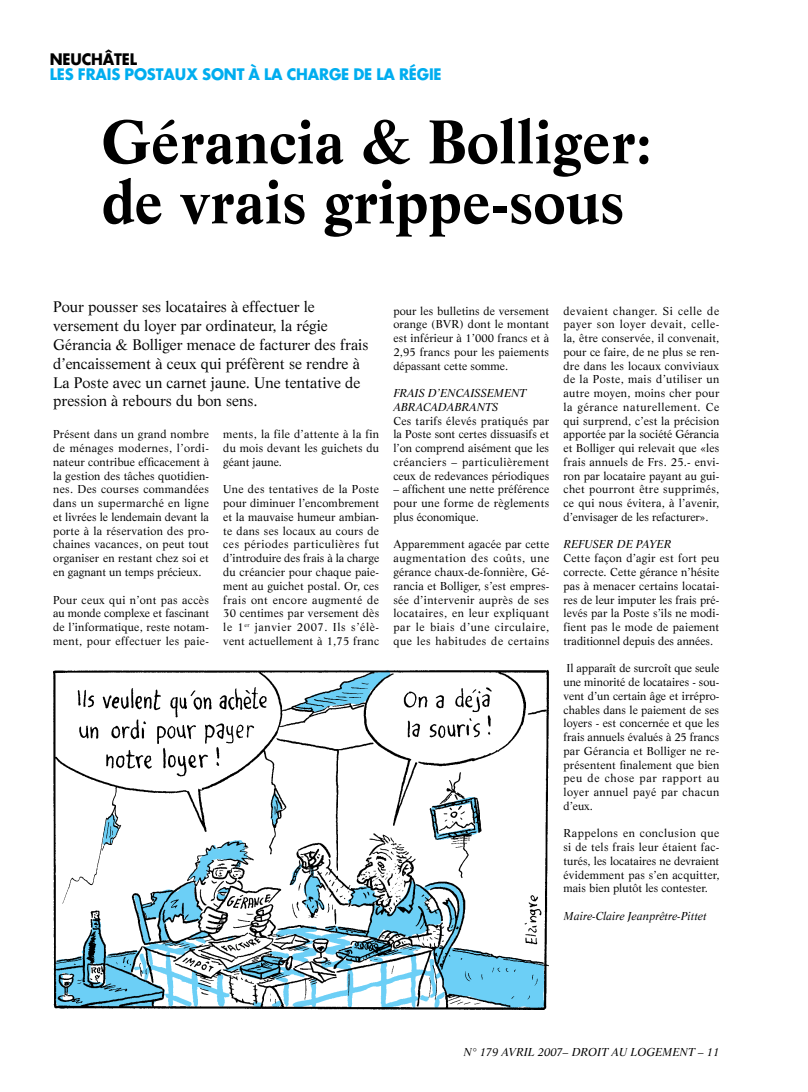
<style>
.page{position:relative;width:808px;height:1092px;background:#fff}
.page>*{position:absolute;margin:0;border:0;box-sizing:border-box;transform-origin:0 0}
.t1{font:700 60px/60px "Life";color:#000}
.t2{font:17.5px "Renner Bold Archi Type";letter-spacing:-.01em;color:#00adef}
.t3{font:17.5px "Renner Bold Archi Type";color:#000}
.t4{font:15px/18.8px "Life";color:#000}
.t5{font:11.25px/13.8px "Life";letter-spacing:.015em;color:#000;text-align:justify}
.t6{font:italic 11.25px/13.8px "Life";color:#000}
</style>
<div class="page">
<img style="left:53px;top:669px;width:497px;height:341px">
<h2 class="t3" style="left:50px;top:49px;width:73px">NEUCHÂTEL</h2>
<h2 class="t2" style="left:50px;top:64px;width:38px">LES FRAIS</h2>
<h2 class="t2" style="left:125px;top:64px;width:21px">POSTAU</h2>
<h2 class="t2" style="left:186px;top:64px;width:28px">X SONT</h2>
<h2 class="t2" style="left:249px;top:64px;width:71px">À LA CHARGE</h2>
<h2 class="t2" style="left:353px;top:64px;width:73px">DE LA RÉGIE</h2>
<h1 class="t1" style="left:101px;top:111px;width:552px">Gérancia &amp; Bolliger: de vrais grippe-sous</h1>
<p class="t4" style="left:53px;top:297px;width:317px">Pour pousser ses locataires à effectuer le versement du loyer par ordinateur, la régie Gérancia &amp; Bolliger menace de facturer des frais d’encaissement à ceux qui préfèrent se rendre à La Poste avec un carnet jaune. Une tentative de pression à rebours du bon sens.</p>
<p class="t5" style="left:53px;top:427px;width:157px">Présent dans un grand nombre de ménages modernes, l’ordi&shy;nateur contribue efficacement à la gestion des tâches quotidien&shy;nes. Des courses commandées dans un supermarché en ligne et livrées le lendemain devant la porte à la réservation des pro&shy;chaines vacances, on peut tout organiser en restant chez soi et en gagnant un temps précieux.</p>
<p class="t5" style="left:53px;top:592px;width:157px">Pour ceux qui n’ont pas accès au monde complexe et fascinant de l’informatique, reste notam&shy;ment, pour effectuer les paie-</p>
<p class="t5" style="left:223px;top:427px;width:157px">ments, la file d’attente à la fin du mois devant les guichets du géant jaune.</p>
<p class="t5" style="left:223px;top:482px;width:158px">Une des tentatives de la Poste pour diminuer l’encombrement et la mauvaise humeur ambian&shy;te dans ses locaux au cours de ces périodes particulières fut d’introduire des frais à la charge du créancier pour chaque paie&shy;ment au guichet postal. Or, ces frais ont encore augmenté de 30 centimes par versement dès le 1<sup>er</sup> janvier 2007. Ils s’élè&shy;vent actuellement à 1,75 franc</p>
<p class="t5" style="left:393px;top:303px;width:157px">pour les bulletins de versement orange (BVR) dont le montant est inférieur à 1’000 francs et à 2,95 francs pour les paiements dépassant cette somme.</p>
<p class="t6" style="left:393px;top:386px;width:135px">FRAIS D’ENCA ISSEMENT<br>ABRACA</p>
<p class="t6" style="left:438px;top:400px;width:60px">DABRANTS</p>
<p class="t5" style="left:393px;top:413px;width:157px">Ces tarifs élevés pratiqués par la Poste sont certes dissuasifs et l’on comprend aisément que les créanciers – particulièrement ceux de redevances périodiques</p>
<p class="t5" style="left:393px;top:482px;width:158px">– affichent une nette préférence pour une forme de règlements plus économique.</p>
<p class="t5" style="left:393px;top:537px;width:157px">Apparemment agacée par cette augmentation des coûts, une gérance chaux-de-fonnière, Gé&shy;rancia et Bolliger, s’est empres&shy;sée d’intervenir auprès de ses locataires, en leur expliquant par le biais d’une circulaire, que les habitudes de certains</p>
<p class="t5" style="left:563px;top:303px;width:157px">devaient changer. Si celle de payer son loyer devait, celle&shy;la, être conservée, il convenait, pour ce faire, de ne plus se ren&shy;dre dans les locaux conviviaux de la Poste, mais d’utiliser un autre moyen, moins cher pour la gérance naturellement. Ce qui surprend, c’est la précision apportée par la société Gérancia et Bolliger qui relevait que «les frais annuels de Frs. 25.- envi&shy;ron par locataire payant au gui&shy;chet pourront être supprimés, ce qui nous évitera, à l’avenir, d’envisager de les refacturer».</p>
<p class="t6" style="left:563px;top:537px;width:109px">REF USER DE PAYER</p>
<p class="t5" style="left:563px;top:551px;width:157px">Cette façon d’agir est fort peu correcte. Cette gérance n’hésite pas à menacer certains locatai&shy;res de leur imputer les frais pré&shy;levés par la Poste s’ils ne modi&shy;fient pas le mode de paiement traditionnel depuis des années.</p>
<p class="t5" style="left:563px;top:661px;width:158px">Il apparaît de surcroît que seule une minorité de locataires - sou&shy;vent d’un certain âge et irrépro&shy;chables dans le paiement de ses loyers - est concernée et que les frais annuels évalués à 25 francs par Gérancia et Bolliger ne re&shy;présentent finalement que bien peu de chose par rapport au loyer annuel payé par chacun d’eux.</p>
<p class="t5" style="left:563px;top:826px;width:157px">Rappelons en conclusion que si de tels frais leur étaient fac&shy;turés, les locataires ne devraient évidemment pas s’en acquitter, mais bien plutôt les contester.</p>
<p class="t6" style="left:563px;top:908px;width:145px">MAIRE-CLAIRE JEANPRÊTRE-PITTET</p>
<p class="t6" style="left:463px;top:1044px;width:257px">N° 179 AVRIL 2007– DROIT AU LO GEMENT – 11</p>
</div>
